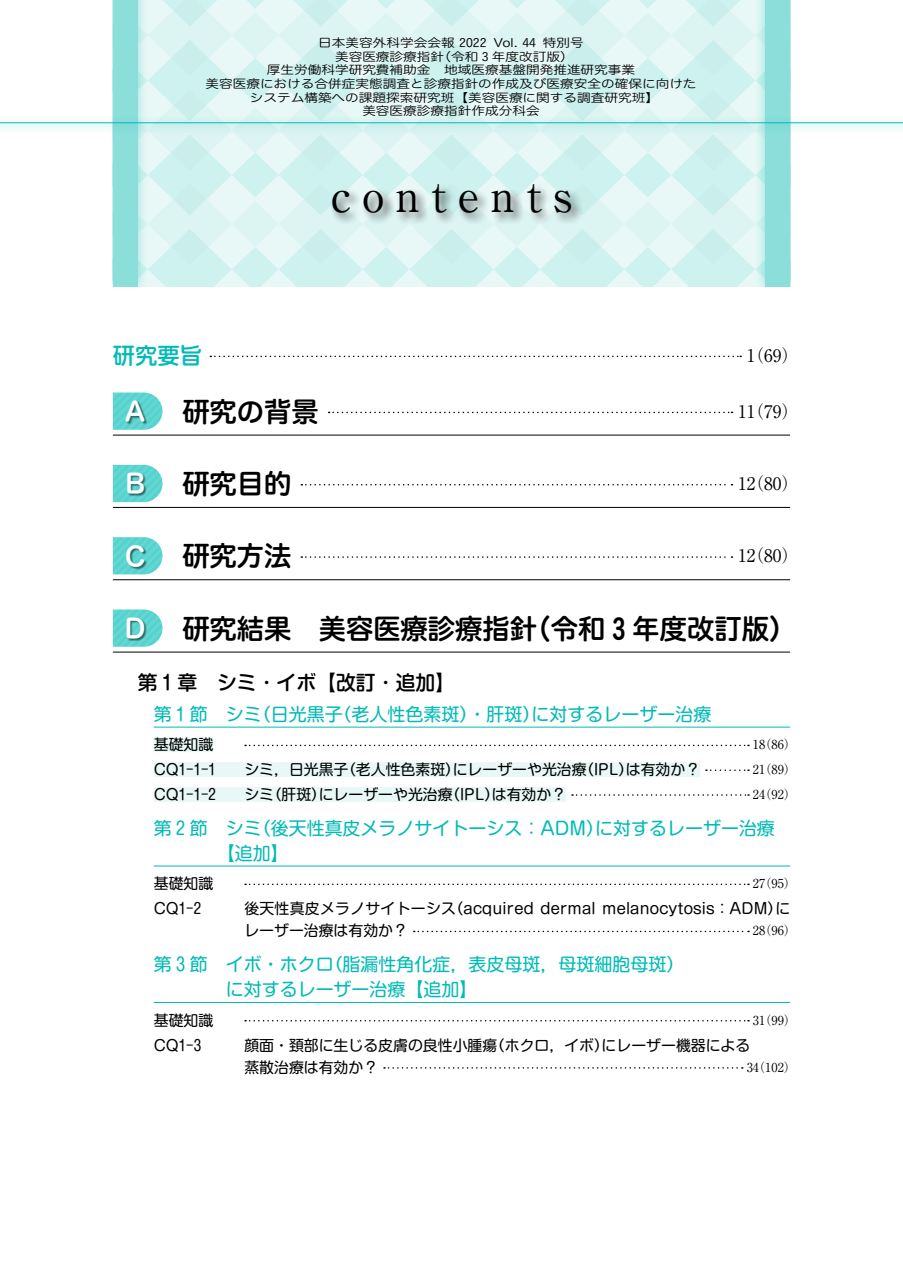
<style>
.page{position:relative;width:903px;height:1275px;background:#fff}
.page>*{position:absolute;margin:0;border:0;box-sizing:border-box;transform-origin:0 0}
.t1{font:43.4px "Ryumin Pr 6";letter-spacing:.25em;color:#000}
.t2{font:27.3px "Hira Maru Std W6";color:#000}
.t3{font:26.07px "Hira Maru Std W6";color:#fff}
.t4{font:500 22.4px "Shin M Go Pr 6";color:#00bbb6}
.t5{font:500 19.78px "Shin M Go Pr 6";color:#000}
.t6{font:18.03px/24.8px "Shin M Go Pr 6";color:#00bbb6}
.t7{font:17.32px "Ryumin Pr 6";color:#000}
.t8{font:14.88px/22.4px "Shin M Go Pr 6";color:#000}
.t9{font:12.42px "Ryumin Pr 6";color:#000}
.t10{font:11.55px/13.7px "Hira Maru Std W3";color:#000;text-align:center;scale:1.18 1}
</style>
<div class="page">
<hr style="left:113px;top:435px;width:677px;height:1px;background:#000">
<hr style="left:113px;top:507px;width:677px;height:1px;background:#000">
<hr style="left:113px;top:579px;width:677px;height:1px;background:#000">
<hr style="left:113px;top:652px;width:677px;height:1px;background:#000">
<hr style="left:154px;top:727px;width:636px;height:1px;background:#00bbb6">
<div style="left:154px;top:737px;width:59px;height:15px;background:#e8f8f6"></div>
<div style="left:154px;top:762px;width:546px;height:15px;background:#e8f8f6"></div>
<div style="left:154px;top:787px;width:412px;height:15px;background:#e8f8f6"></div>
<hr style="left:154px;top:866px;width:636px;height:1px;background:#00bbb6">
<hr style="left:154px;top:1002px;width:636px;height:1px;background:#00bbb6">
<svg style="left:210px;top:356px;width:531px;height:1px"></svg>
<svg style="left:329px;top:412px;width:403px;height:1px"></svg>
<svg style="left:301px;top:484px;width:431px;height:1px"></svg>
<svg style="left:301px;top:556px;width:431px;height:2px"></svg>
<svg style="left:245px;top:745px;width:504px;height:1px"></svg>
<svg style="left:706px;top:769px;width:43px;height:2px"></svg>
<svg style="left:572px;top:794px;width:177px;height:2px"></svg>
<svg style="left:245px;top:884px;width:504px;height:1px"></svg>
<svg style="left:414px;top:931px;width:335px;height:1px"></svg>
<svg style="left:245px;top:1020px;width:504px;height:1px"></svg>
<svg style="left:384px;top:1067px;width:359px;height:2px"></svg>
<svg style="left:113px;top:393px;width:49px;height:37px"></svg>
<div style="left:126px;top:400px;width:22px;height:25px;background:#000;opacity:.5"></div>
<svg style="left:113px;top:465px;width:49px;height:37px"></svg>
<div style="left:127px;top:473px;width:20px;height:24px;background:#000;opacity:.5"></div>
<svg style="left:113px;top:537px;width:49px;height:37px"></svg>
<div style="left:127px;top:545px;width:20px;height:25px;background:#000;opacity:.5"></div>
<svg style="left:113px;top:609px;width:49px;height:38px"></svg>
<div style="left:127px;top:617px;width:20px;height:24px;background:#000;opacity:.5"></div>
<svg style="left:153px;top:0;width:597px;height:286px;background:#daf4f1"></svg>
<img style="left:138px;top:0;width:15px;height:286px">
<div style="left:113px;top:0;width:25px;height:286px;background:#8bdeda"></div>
<img style="left:750px;top:0;width:15px;height:286px">
<div style="left:765px;top:0;width:25px;height:286px;background:#8bdeda"></div>
<div style="left:329px;top:182px;width:255px;height:43px;background:#000;opacity:.75"></div>
<div style="left:0;top:116px;width:903px;height:18px;background:#00bbb6;opacity:.75"></div>
<hr style="left:0;top:122px;width:903px;height:1px;background:#00bbb6">
<p class="t10" style="left:205px;top:36px;width:418px">日本美容外科学会会報 2022 Vol. 44 特別号<br>美容医療診療指針（令和 3 年度改訂版）<br>厚生労働科学研究費補助金　地域医療基盤開発推進研究事業<br>美容医療における合併症実態調査と診療指針の作成及び医療安全の確保に向けたシステム構築への課題探索研究班【美容医療に関する調査研究班】<br>美容医療診療指針作成分科会</p>
<h1 class="t1" style="left:331px;top:161px;width:243px">contents</h1>
<h3 class="t4" style="left:113px;top:337px;width:91px">研究要旨</h3>
<p class="t7" style="left:747px;top:342px;width:54px">1（69）</p>
<h2 class="t2" style="left:182px;top:391px;width:138px">研究の背景</h2>
<p class="t7" style="left:738px;top:398px;width:62px">11（79）</p>
<h3 class="t3" style="left:125px;top:392px;width:22px">A</h3>
<h3 class="t3" style="left:125px;top:464px;width:21px">B</h3>
<h3 class="t3" style="left:125px;top:536px;width:21px">C</h3>
<h2 class="t2" style="left:182px;top:463px;width:111px">研究目的</h2>
<p class="t7" style="left:738px;top:470px;width:62px">12（80）</p>
<h2 class="t2" style="left:182px;top:535px;width:111px">研究方法</h2>
<p class="t7" style="left:738px;top:542px;width:62px">12（80）</p>
<h2 class="t2" style="left:182px;top:608px;width:615px">研究結果　美容医療診療指針（令和 3 年度改訂版）</h2>
<h3 class="t5" style="left:138px;top:667px;width:319px">第 1 章　シミ･イボ【改訂･追加】</h3>
<p class="t6" style="left:154px;top:701px;width:559px">第 1 節　シミ（日光黒子（老人性色素斑）・肝斑）に対するレーザー治療</p>
<p class="t8" style="left:154px;top:733px;width:61px">基礎知識</p>
<p class="t9" style="left:753px;top:735px;width:45px">18（86）</p>
<p class="t8" style="left:154px;top:758px;width:64px">CQ1‒1‒1</p>
<p class="t8" style="left:244px;top:758px;width:457px">シミ，日光黒子（老人性色素斑）にレーザーや光治療（IPL）は有効か？</p>
<p class="t9" style="left:753px;top:760px;width:45px">21（89）</p>
<p class="t8" style="left:154px;top:782px;width:64px">CQ1‒1‒2</p>
<p class="t8" style="left:244px;top:782px;width:323px">シミ（肝斑）にレーザーや光治療（IPL）は有効か？</p>
<p class="t9" style="left:753px;top:785px;width:45px">24（92）</p>
<p class="t6" style="left:217px;top:815px;width:560px;text-indent:-63px">第 2 節　シミ（後天性真皮メラノサイトーシス：ADM）に対するレーザー治療【追加】</p>
<p class="t8" style="left:154px;top:872px;width:61px">基礎知識</p>
<p class="t9" style="left:753px;top:874px;width:45px">27（95）</p>
<p class="t8" style="left:154px;top:896px;width:49px">CQ1‒2</p>
<p class="t8" style="left:244px;top:896px;width:547px">後天性真皮メラノサイトーシス（acquired dermal melanocytosis：ADM）にレーザー治療は有効か？</p>
<h3 class="t3" style="left:125px;top:609px;width:22px">D</h3>
<p class="t9" style="left:753px;top:921px;width:45px">28（96）</p>
<p class="t6" style="left:226px;top:951px;width:460px;text-indent:-72px">第 3 節　イボ・ホクロ（脂漏性角化症，表皮母斑，母斑細胞母斑）に対するレーザー治療【追加】</p>
<p class="t8" style="left:154px;top:1008px;width:61px">基礎知識</p>
<p class="t9" style="left:753px;top:1010px;width:45px">31（99）</p>
<p class="t8" style="left:154px;top:1033px;width:49px">CQ1‒3</p>
<p class="t8" style="left:244px;top:1033px;width:507px">顔面・頚部に生じる皮膚の良性小腫瘍（ホクロ，イボ）にレーザー機器による蒸散治療は有効か？</p>
<p class="t9" style="left:747px;top:1057px;width:51px">34（102）</p>
</div>
